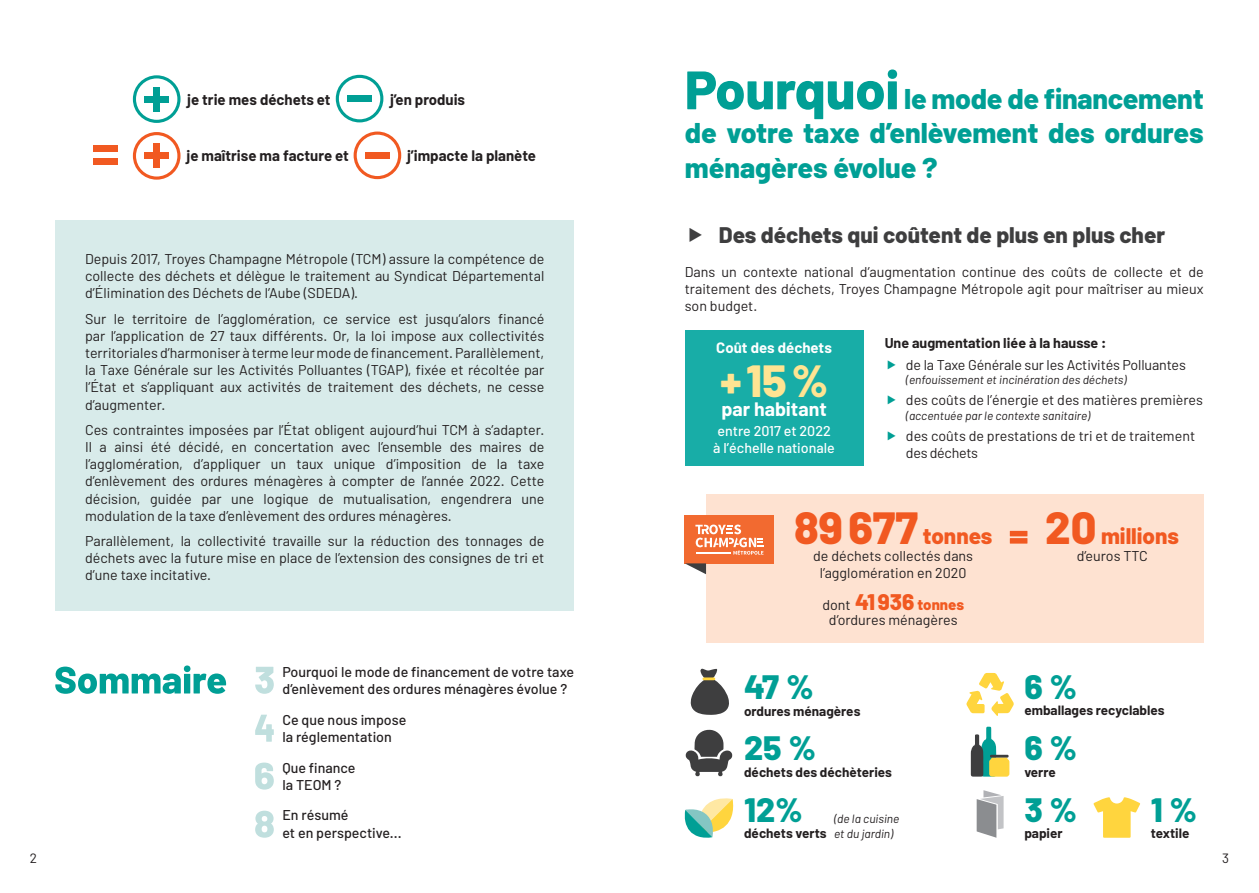
<style>
.page{position:relative;width:1259px;height:893px;background:#fff}
.page>*{position:absolute;margin:0;border:0;box-sizing:border-box;transform-origin:0 0}
.t1{font:800 45px "Barlow";color:#ffe492}
.t2{font:800 33.75px "Barlow";color:#009f95}
.t3{font:800 28.5px/34.2px "Barlow";color:#009f95;text-align:justify}
.t4{font:800 22.5px "Barlow";color:#3e3e3f}
.t5{font:800 22.5px "Barlow";color:#f15921}
.t6{font:700 19.5px "Barlow";color:#fff}
.t7{font:700 15.3px "Barlow";color:#231f20}
.t8{font:800 15px "Barlow";color:#f15921}
.t9{font:700 15px "Barlow";color:#fff}
.t10{font:14.25px/17.1px "Barlow";color:#231f20;text-align:justify}
.t11{font:500 14.25px/17.1px "Barlow";color:#231f20}
.t12{font:500 14.25px/17.1px "Barlow";color:#fff}
.t13{font:700 14.25px "Barlow";color:#231f20}
.t14{font:700 13.5px "Barlow";color:#231f20}
.t15{font:13.5px "Barlow";color:#231f20}
.t16{font:italic 12px/14.4px "Barlow";color:#231f20}
.s1{font-size:54px}
.s2{font-size:45px}
.s3{font-weight:400;font-size:14.25px;color:#231f20}
.s4{font-size:22.5px}
</style>
<div class="page">
<div style="left:685px;top:330px;width:178px;height:136px;background:#18ada7"></div>
<div style="left:706px;top:494px;width:497px;height:149px;background:#fee2d1"></div>
<svg style="left:1009px;top:531px;width:18px;height:13px"></svg>
<div style="left:685px;top:515px;width:89px;height:48px;background:#f26a30"></div>
<svg style="left:695px;top:525px;width:68px;height:30px"></svg>
<svg style="left:685px;top:563px;width:21px;height:11px"></svg>
<svg style="left:255px;top:667px;width:19px;height:27px"></svg>
<svg style="left:255px;top:715px;width:19px;height:27px"></svg>
<svg style="left:255px;top:763px;width:19px;height:27px"></svg>
<svg style="left:255px;top:811px;width:19px;height:27px"></svg>
<svg style="left:966px;top:673px;width:48px;height:43px"></svg>
<svg style="left:690px;top:669px;width:39px;height:46px"></svg>
<svg style="left:684px;top:798px;width:49px;height:40px"></svg>
<svg style="left:971px;top:727px;width:38px;height:50px"></svg>
<svg style="left:1093px;top:797px;width:47px;height:41px"></svg>
<svg style="left:685px;top:729px;width:47px;height:47px"></svg>
<svg style="left:976px;top:790px;width:27px;height:48px"></svg>
<div style="left:55px;top:220px;width:519px;height:390px;background:#d8ebea"></div>
<svg style="left:55px;top:665px;width:171px;height:29px"></svg>
<div style="left:336px;top:75px;width:47px;height:47px;border:3px solid #009f95;border-radius:50%"></div>
<div style="left:347px;top:95px;width:25px;height:7px;background:#009f95"></div>
<svg style="left:134px;top:77px;width:45px;height:44px"></svg>
<div style="left:133px;top:75px;width:47px;height:48px;border:3px solid #009f95;border-radius:50%"></div>
<div style="left:153px;top:87px;width:7px;height:24px;background:#009f95"></div>
<div style="left:145px;top:96px;width:24px;height:6px;background:#009f95"></div>
<div style="left:353px;top:132px;width:48px;height:47px;border:3px solid #f15921;border-radius:50%"></div>
<div style="left:365px;top:152px;width:24px;height:7px;background:#f15921"></div>
<svg style="left:134px;top:134px;width:45px;height:44px"></svg>
<div style="left:133px;top:132px;width:47px;height:48px;border:3px solid #f15921;border-radius:50%"></div>
<div style="left:153px;top:144px;width:7px;height:24px;background:#f15921"></div>
<div style="left:145px;top:153px;width:24px;height:6px;background:#f15921"></div>
<div style="left:93px;top:145px;width:24px;height:6px;background:#f15921"></div>
<div style="left:93px;top:158px;width:24px;height:7px;background:#f15921"></div>
<p class="t7" style="left:187px;top:90px;width:145px">je trie mes déchets et</p>
<p class="t7" style="left:390px;top:90px;width:76px">j’en produis</p>
<p class="t7" style="left:187px;top:146px;width:164px">je maîtrise ma facture et</p>
<p class="t7" style="left:407px;top:146px;width:131px">j’impacte la planète</p>
<p class="t10" style="left:85px;top:250px;width:461px">Depuis 2017, Troyes Champagne Métropole (TCM) assure la compétence de collecte des déchets et délègue le traitement au Syndicat Départemental d’Élimination des Déchets de l’Aube (SDEDA).</p>
<p class="t10" style="left:85px;top:310px;width:461px">Sur le territoire de l’agglomération, ce service est jusqu’alors financé par l’application de 27 taux différents. Or, la loi impose aux collectivités territoriales d’harmoniser à terme leur mode de financement. Parallèlement, la Taxe Générale sur les Activités Polluantes (TGAP), fixée et récoltée par l’État et s’appliquant aux activités de traitement des déchets, ne cesse d’augmenter.</p>
<p class="t10" style="left:85px;top:421px;width:461px">Ces contraintes imposées par l’État obligent aujourd’hui TCM à s’adapter.<br>Il a ainsi été décidé, en concertation avec l’ensemble des maires de l’agglomération, d’appliquer un taux unique d’imposition de la taxe d’enlèvement des ordures ménagères à compter de l’année 2022. Cette décision, guidée par une logique de mutualisation, engendrera une modulation de la taxe d’enlèvement des ordures ménagères.</p>
<p class="t10" style="left:85px;top:532px;width:461px">Parallèlement, la collectivité travaille sur la réduction des tonnages de déchets avec la future mise en place de l’extension des consignes de tri et d’une taxe incitative.</p>
<p class="t11" style="left:282px;top:663px;width:293px">Pourquoi le mode de financement de votre taxe d’enlèvement des ordures ménagères évolue ?</p>
<p class="t11" style="left:282px;top:711px;width:126px">Ce que nous impose la réglementation</p>
<p class="t11" style="left:282px;top:758px;width:75px">Que finance la TEOM ?</p>
<p class="t11" style="left:282px;top:806px;width:121px">En résumé<br>et en perspective...</p>
<h3 class="t3" style="left:685px;top:80px;width:520px"><span class="s1">Pourquoi</span> le mode de financement de votre taxe d’enlèvement des ordures ménagères évolue ?</h3>
<h3 class="t4" style="left:719px;top:218px;width:448px">Des déchets qui coûtent de plus en plus cher</h3>
<p class="t10" style="left:685px;top:263px;width:520px">Dans un contexte national d’augmentation continue des coûts de collecte et de traitement des déchets, Troyes Champagne Métropole agit pour maîtriser au mieux son budget.</p>
<p class="t9" style="left:716px;top:339px;width:117px">Coût des déchets</p>
<h1 class="t1" style="left:720px;top:347px;width:109px">+15%</h1>
<h3 class="t6" style="left:721px;top:397px;width:107px">par habitant</h3>
<p class="t12" style="left:713px;top:422px;width:123px">entre 2017 et 2022 à l’échelle nationale</p>
<p class="t13" style="left:884px;top:334px;width:223px">Une augmentation liée à la hausse :</p>
<p class="t10" style="left:906px;top:356px;width:281px">de la Taxe Générale sur les Activités Polluantes</p>
<p class="t16" style="left:906px;top:372px;width:222px">(enfouissement et incinération des déchets)</p>
<p class="t10" style="left:906px;top:391px;width:299px">des coûts de l’énergie et des matières premières</p>
<p class="t16" style="left:906px;top:408px;width:186px">(accentuée par le contexte sanitaire)</p>
<p class="t10" style="left:906px;top:427px;width:291px">des coûts de prestations de tri et de traitement des déchets</p>
<h3 class="t5" style="left:794px;top:519px;width:200px"><span class="s2">89677</span> tonnes</h3>
<p class="t10" style="left:813px;top:547px;width:161px;text-align:center">de déchets collectés dans l’agglomération en 2020</p>
<p class="t8" style="left:822px;top:593px;width:143px"><span class="s3">dont</span> <span class="s4">41936</span> tonnes</p>
<p class="t10" style="left:829px;top:610px;width:130px">d’ordures ménagères</p>
<h2 class="t2" style="left:744px;top:662px;width:71px">47 %</h2>
<p class="t14" style="left:744px;top:702px;width:118px">ordures ménagères</p>
<h2 class="t2" style="left:744px;top:723px;width:73px">25 %</h2>
<p class="t14" style="left:744px;top:763px;width:149px">déchets des déchèteries</p>
<h2 class="t2" style="left:744px;top:784px;width:60px">12%</h2>
<p class="t14" style="left:744px;top:824px;width:84px">déchets verts</p>
<p class="t16" style="left:834px;top:811px;width:67px">(de la cuisine et du jardin)</p>
<h3 class="t5" style="left:1045px;top:519px;width:135px"><span class="s2">20</span> millions</h3>
<p class="t10" style="left:1076px;top:547px;width:72px">d’euros TTC</p>
<h2 class="t2" style="left:1024px;top:662px;width:54px">6 %</h2>
<p class="t14" style="left:1024px;top:702px;width:142px">emballages recyclables</p>
<h2 class="t2" style="left:1024px;top:723px;width:54px">6 %</h2>
<p class="t14" style="left:1024px;top:763px;width:33px">verre</p>
<h2 class="t2" style="left:1024px;top:784px;width:54px">3 %</h2>
<p class="t14" style="left:1024px;top:824px;width:40px">papier</p>
<h2 class="t2" style="left:1150px;top:784px;width:48px">1 %</h2>
<p class="t14" style="left:1150px;top:824px;width:40px">textile</p>
<p class="t15" style="left:30px;top:850px;width:9px">2</p>
<p class="t15" style="left:1222px;top:850px;width:8px">3</p>
</div>
